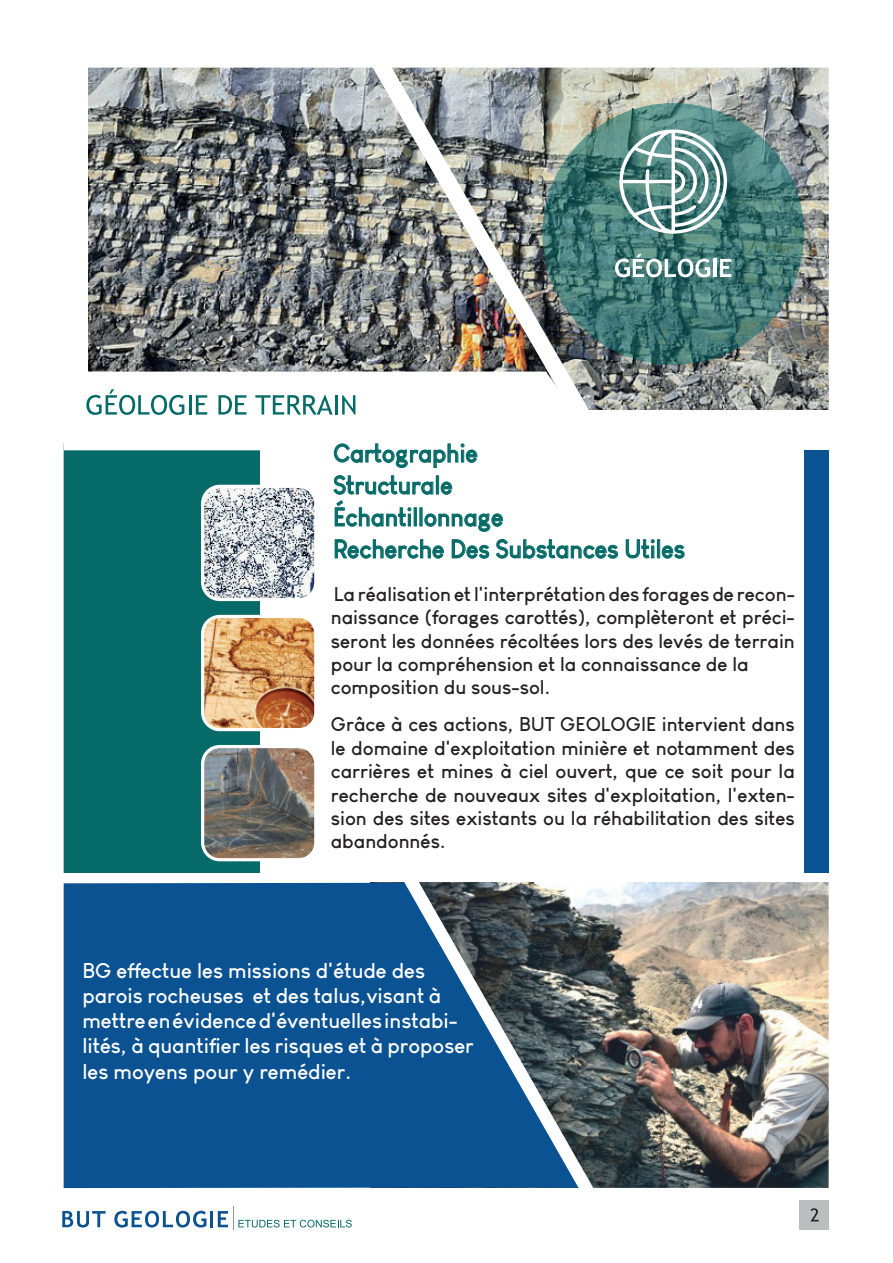
<style>
.page{position:relative;width:893px;height:1263px;background:#fff}
.page>*{position:absolute;margin:0;border:0;box-sizing:border-box;transform-origin:0 0}
.t1{font:700 25.5px/32px "Louis George Cafe";color:#066b68;scale:.93 1}
.t2{font:700 22.65px "Louis George Cafe";color:#066b68;scale:1.16 1}
.t3{font:700 21px/25.2px "Louis George Cafe";color:#fff}
.t4{font:700 19.5px/23.4px "Louis George Cafe";color:#231f20}
</style>
<div class="page">
<img style="left:62px;top:67px;width:767px;height:1163px">
<svg style="left:392px;top:860px;width:225px;height:369px"></svg>
<div style="left:804px;top:451px;width:25px;height:422px;background:#0b5292"></div>
<svg style="left:62px;top:1211px;width:44px;height:16px"></svg>
<svg style="left:114px;top:1211px;width:92px;height:16px"></svg>
<hr style="left:210px;top:1211px;width:3px;height:16px;background:#0b5292">
<svg style="left:218px;top:1206px;width:134px;height:23px"></svg>
<div style="left:799px;top:1200px;width:30px;height:29px;background:#babebe"></div>
<svg style="left:811px;top:1208px;width:8px;height:13px"></svg>
<svg style="left:64px;top:372px;width:537px;height:96px"></svg>
<svg style="left:334px;top:475px;width:118px;height:19px"></svg>
<svg style="left:335px;top:500px;width:168px;height:31px"></svg>
<svg style="left:335px;top:539px;width:109px;height:19px"></svg>
<svg style="left:452px;top:539px;width:37px;height:19px"></svg>
<svg style="left:496px;top:539px;width:122px;height:19px"></svg>
<svg style="left:626px;top:539px;width:58px;height:19px"></svg>
<p class="t2" style="left:336px;top:436px;width:158px">GÉOPHYSIQUE</p>
<h1 class="t1" style="left:333px;top:468px;width:380px">Structurale<br>Échantillonnage<br>Recherche Des Substances Utiles</h1>
<p class="t4" style="left:331px;top:582px;width:466px">La réalisation et l'interprétation des forages de recon&shy;naissance (forages carottés), complèteront et préci&shy;seront les données récoltées lors des levés de terrain pour la compréhension et la connaissance de la composition du sous-sol.</p>
<p class="t4" style="left:331px;top:712px;width:466px;text-align:justify">Grâce à ces actions, BUT GEOLOGIE intervient dans le domaine d'exploitation minière et notamment des carrières et mines à ciel ouvert, que ce soit pour la recherche de nouveaux sites d'exploitation, l'exten&shy;sion des sites existants ou la réhabilitation des sites abandonnés.</p>
<h1 class="t1" style="left:333px;top:437px;width:157px">Cartographie</h1>
<p class="t3" style="left:82px;top:957px;width:393px">BG effectue les missions d'étude des parois rocheuses et des talus,visant à mettre en évidence d'éventuelles instabi&shy;lités, à quantifier les risques et à proposer les moyens pour y remédier.</p>
</div>
